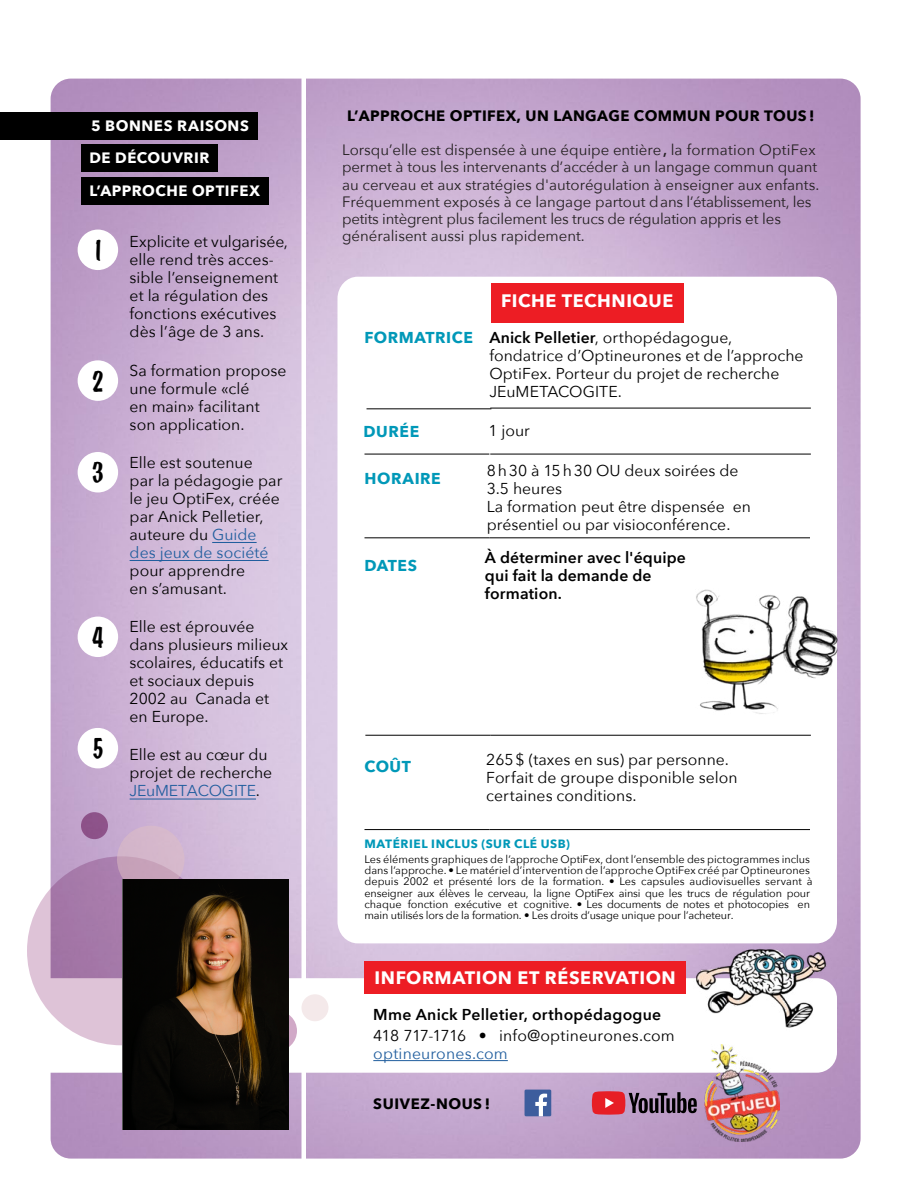
<style>
.page{position:relative;width:918px;height:1188px;background:#fff}
.page>*{position:absolute;margin:0;border:0;box-sizing:border-box;transform-origin:0 0}
.t1{font:33px "Brandyscript";color:#000}
.t2{font:700 18px "Avenir Next";letter-spacing:.03em;color:#fff}
.t3{font:15.75px/18px "Avenir Next";color:#000}
.t4{font:600 15.75px/18px "Avenir Next";letter-spacing:.01em;color:#000}
.t5{font:700 15.75px "Avenir Next";letter-spacing:.035em;color:#0098b8}
.t6{font:15.75px "Avenir Next";letter-spacing:.01em;color:#215e9e}
.t7{font:15px/17.1px "Avenir Next";color:#231f20}
.t8{font:700 15px/32.5px "Avenir Next";letter-spacing:.035em;color:#fff}
.t9{font:700 15px "Avenir Next";letter-spacing:.025em;color:#000}
.t10{font:700 15px "Avenir Next";letter-spacing:.04em;color:#000}
.t11{font:700 12px "Avenir Next";letter-spacing:.045em;color:#0098b8}
.t12{font:10.8px/11.2px "Avenir Next";color:#000}
.s1{color:#215e9e}
.s2{font-weight:600}
.s3{color:#221e1f}
.s4{font-weight:700;color:#0098b8}
</style>
<div class="page">
<img style="left:51px;top:79px;width:810px;height:1080px">
<hr style="left:302px;top:27px;width:4px;height:1134px;background:#fff">
<div style="left:338px;top:277px;width:499px;height:666px;background:#fff;border-radius:21px"></div>
<svg style="left:31px;top:978px;width:806px;height:95px"></svg>
<svg style="left:27px;top:856px;width:189px;height:189px;background:#bc97bb"></svg>
<div style="left:0;top:112px;width:257px;height:27px;background:#000"></div>
<div style="left:81px;top:144px;width:137px;height:28px;background:#000"></div>
<div style="left:81px;top:177px;width:187px;height:28px;background:#000"></div>
<hr style="left:130px;top:799px;width:126px;height:1px;background:#215e9e">
<hr style="left:130px;top:560px;width:139px;height:1px;background:#215e9e">
<hr style="left:212px;top:542px;width:45px;height:1px;background:#215e9e">
<div style="left:491px;top:283px;width:192px;height:39px;background:#ed1d24"></div>
<div style="left:365px;top:961px;width:321px;height:33px;background:#ed1d24"></div>
<svg style="left:117px;top:826px;width:67px;height:67px;background:#ccacc1"></svg>
<div style="left:302px;top:994px;width:26px;height:27px;background:#f4e9ea;border-radius:50%"></div>
<svg style="left:257px;top:1011px;width:40px;height:40px"></svg>
<hr style="left:373px;top:1060px;width:135px;height:1px;background:#215e9e">
<div style="left:78px;top:230px;width:40px;height:40px;background:#fff;border-radius:50%"></div>
<div style="left:78px;top:360px;width:40px;height:41px;background:#fff;border-radius:50%"></div>
<div style="left:78px;top:452px;width:40px;height:40px;background:#fff;border-radius:50%"></div>
<div style="left:78px;top:617px;width:40px;height:40px;background:#fff;border-radius:50%"></div>
<div style="left:78px;top:728px;width:40px;height:40px;background:#fff;border-radius:50%"></div>
<div style="left:81px;top:812px;width:27px;height:27px;background:#8d5289;border-radius:50%"></div>
<hr style="left:367px;top:408px;width:124px;height:1px;background:#000">
<hr style="left:490px;top:408px;width:321px;height:1px;background:#000">
<hr style="left:365px;top:454px;width:124px;height:1px;background:#000">
<hr style="left:490px;top:454px;width:321px;height:1px;background:#000">
<hr style="left:365px;top:537px;width:124px;height:1px;background:#000">
<hr style="left:365px;top:735px;width:125px;height:1px;background:#000">
<hr style="left:365px;top:829px;width:124px;height:1px;background:#000">
<hr style="left:489px;top:829px;width:321px;height:1px;background:#000">
<hr style="left:489px;top:537px;width:321px;height:1px;background:#000">
<hr style="left:490px;top:735px;width:321px;height:1px;background:#000">
<div style="left:525px;top:1090px;width:26px;height:26px;background:#3d5d9d"></div>
<svg style="left:535px;top:1094px;width:12px;height:22px"></svg>
<svg style="left:592px;top:1091px;width:105px;height:24px;background:#965165"></svg>
<img style="left:705px;top:1045px;width:74px;height:96px">
<img style="left:672px;top:565px;width:186px;height:176px">
<img style="left:682px;top:935px;width:155px;height:103px">
<img style="left:123px;top:880px;width:166px;height:249px">
<p class="t8" style="left:89px;top:109px;width:172px">5 BONNES RAISONS<br>DE DÉCOUVRIR<br>L’APPROCHE OPTIFEX</p>
<p class="t3" style="left:130px;top:232px;width:160px">Explicite et vulgarisée, elle rend très acces&shy;sible l’enseignement et la régulation des fonctions exécutives dès l’âge de 3 ans.</p>
<p class="t3" style="left:130px;top:360px;width:158px">Sa formation propose une formule «clé<br>en main» facilitant son application.</p>
<p class="t3" style="left:130px;top:453px;width:154px">Elle est soutenue<br>par la pédagogie par le jeu OptiFex, créée par Anick Pelletier, auteure du <span class="s1">Guide des jeux de société</span></p>
<p class="t3" style="left:130px;top:561px;width:117px">pour apprendre en s’amusant.</p>
<p class="t3" style="left:130px;top:617px;width:160px">Elle est éprouvée dans plusieurs milieux scolaires, éducatifs et et sociaux depuis<br>2002 au Canada et en Europe.</p>
<p class="t3" style="left:130px;top:745px;width:144px">Elle est au cœur du projet de recherche<br><span class="s1">JEuMETACOGITE</span>.</p>
<h1 class="t1" style="left:92px;top:231px;width:13px">1</h1>
<h1 class="t1" style="left:92px;top:362px;width:13px">2</h1>
<h1 class="t1" style="left:92px;top:454px;width:13px">3</h1>
<h1 class="t1" style="left:92px;top:618px;width:13px">4</h1>
<h1 class="t1" style="left:92px;top:730px;width:13px">5</h1>
<p class="t9" style="left:347px;top:103px;width:469px">L’APPROCHE OPTIFEX, UN LANGAGE COMMUN POUR TOUS !</p>
<p class="t7" style="left:342px;top:141px;width:479px">Lorsqu’elle est dispensée à une équipe entière<span class="s2">,</span> la formation OptiFex permet à tous les intervenants d’accéder à un langage commun quant <span class="s3">au</span> cerveau et aux stratégies d'autorégulation à enseigner aux enfants.<br>Fréquemment exposés à ce langage partout dans l’établissement, les petits intègrent plus facilement les trucs de régulation appris et les généralisent aussi plus rapidement.</p>
<p class="t2" style="left:501px;top:285px;width:174px">FICHE TECHNIQUE</p>
<p class="t3" style="left:489px;top:328px;width:316px;text-indent:-125px"><span class="s4">FORMATRICE</span> <span class="s2">Anick Pelletier</span>, orthopédagogue, fondatrice d’Optineurones et de l’approche OptiFex. Porteur du projet de recherche JEuMETACOGITE.</p>
<p class="t5" style="left:364px;top:418px;width:57px">DURÉE</p>
<p class="t3" style="left:489px;top:421px;width:43px">1 jour</p>
<p class="t5" style="left:365px;top:465px;width:78px">HORAIRE</p>
<p class="t3" style="left:487px;top:461px;width:266px">8 h 30 à 15h 30 OU deux soirées de<br>3.5 heures<br>La formation peut être dispensée en présentiel ou par visioconférence.</p>
<p class="t5" style="left:365px;top:552px;width:54px">DATES</p>
<p class="t4" style="left:485px;top:548px;width:202px">À déterminer avec l'équipe qui fait la demande de formation.</p>
<p class="t5" style="left:365px;top:753px;width:48px">COÛT</p>
<p class="t3" style="left:486px;top:750px;width:253px">265$ (taxes en sus) par personne.<br>Forfait de groupe disponible selon certaines conditions.</p>
<p class="t11" style="left:365px;top:834px;width:207px">MATÉRIEL INCLUS (SUR CLÉ USB)</p>
<p class="t12" style="left:365px;top:853px;width:450px">Les éléments graphiques de l’approche OptiFex, dont l’ensemble des pictogrammes inclus dans l’approche. • Le matériel d’intervention de l’approche OptiFex créé par Optineurones depuis 2002 et présenté lors de la formation. • Les capsules audiovisuelles servant à enseigner aux élèves le cerveau, la ligne OptiFex ainsi que les trucs de régulation pour chaque fonction exécutive et cognitive. • Les documents de notes et photocopies en main utilisés lors de la formation. • Les droits d’usage unique pour l’acheteur.</p>
<p class="t2" style="left:375px;top:962px;width:303px">INFORMATION ET RÉSERVATION</p>
<p class="t4" style="left:373px;top:1005px;width:289px">Mme Anick Pelletier, orthopédagogue</p>
<p class="t3" style="left:373px;top:1026px;width:303px">418 717-1716 • info@optineurones.com</p>
<p class="t6" style="left:373px;top:1041px;width:136px">optineurones.com</p>
<p class="t10" style="left:373px;top:1090px;width:118px">SUIVEZ-NOUS !</p>
</div>
